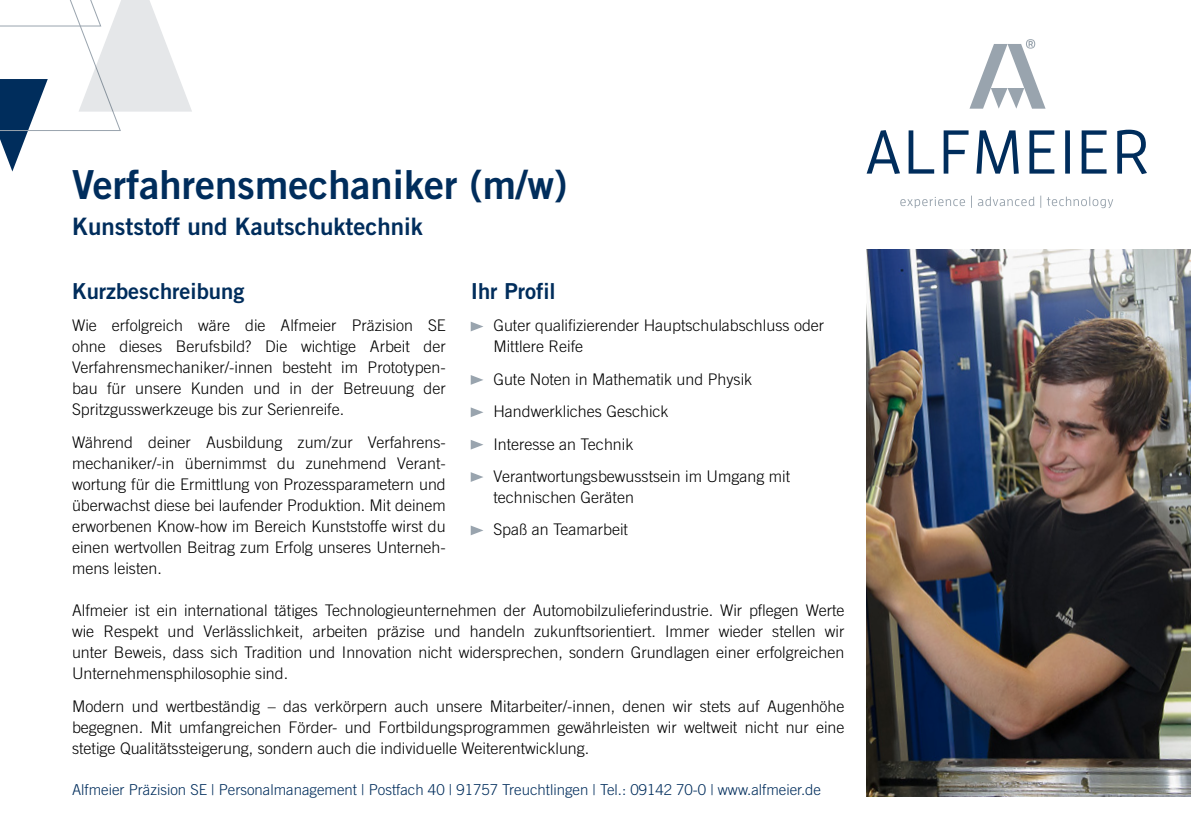
<style>
.page{position:relative;width:1191px;height:840px;background:#fff}
.page>*{position:absolute;margin:0;border:0;box-sizing:border-box;transform-origin:0 0}
.t1{font:40px "Trade Gothic LT Pro Bd 2";color:#002d5c}
.t2{font:24px "Trade Gothic LT Pro Bd 2";color:#002d5c}
.t3{font:22px "Trade Gothic LT Pro Bd 2";color:#002d5c}
.t4{font:300 16px/21px "Trade Gothic LT Pro";color:#000;text-align:justify}
.t5{font:300 15px "Trade Gothic LT Pro";color:#002d5c}
</style>
<div class="page">
<svg style="left:0;top:0;width:192px;height:171px"></svg>
<svg style="left:866px;top:130px;width:281px;height:44px"></svg>
<svg style="left:900px;top:195px;width:213px;height:13px"></svg>
<svg style="left:969px;top:39px;width:76px;height:70px"></svg>
<img style="left:867px;top:249px;width:324px;height:546px">
<svg style="left:471px;top:322px;width:12px;height:9px"></svg>
<svg style="left:471px;top:375px;width:12px;height:9px"></svg>
<svg style="left:471px;top:407px;width:12px;height:10px"></svg>
<svg style="left:471px;top:440px;width:12px;height:9px"></svg>
<svg style="left:471px;top:472px;width:12px;height:9px"></svg>
<svg style="left:471px;top:525px;width:12px;height:10px"></svg>
<h1 class="t1" style="left:72px;top:160px;width:497px">Verfahrensmechaniker (m/w)</h1>
<h2 class="t2" style="left:72px;top:212px;width:352px">Kunststoff und Kautschuktechnik</h2>
<h3 class="t3" style="left:72px;top:277px;width:174px">Kurzbeschreibung</h3>
<p class="t4" style="left:72px;top:315px;width:375px">Wie erfolgreich wäre die Alfmeier Präzision SE ohne dieses Berufsbild? Die wichtige Arbeit der Verfahrensmechaniker/-innen besteht im Prototypen&shy;bau für unsere Kunden und in der Betreuung der Spritzgusswerkzeuge bis zur Serienreife.</p>
<p class="t4" style="left:72px;top:431px;width:375px">Während deiner Ausbildung zum/zur Verfahrens&shy;mechaniker/-in übernimmst du zunehmend Verant&shy;wortung für die Ermittlung von Prozessparametern und überwachst diese bei laufender Produktion. Mit deinem erworbenen Know-how im Bereich Kunststoffe wirst du einen wertvollen Beitrag zum Erfolg unseres Unterneh&shy;mens leisten.</p>
<h3 class="t3" style="left:471px;top:277px;width:86px">Ihr Profil</h3>
<p class="t4" style="left:493px;top:315px;width:332px">Guter qualifizierender Hauptschulabschluss oder<br>Mittlere Reife</p>
<p class="t4" style="left:493px;top:362px;width:298px;line-height:32.4px;text-align:left">Gute Noten in Mathematik und Physik<br>Handwerkliches Geschick<br>Interesse an Technik<br>Verantwortungsbewusstsein im Umgang mit</p>
<p class="t4" style="left:493px;top:480px;width:142px;line-height:32.4px">technischen Geräten<br>Spaß an Teamarbeit</p>
<p class="t4" style="left:72px;top:599px;width:774px">Alfmeier ist ein international tätiges Technologieunternehmen der Automobilzulieferindustrie. Wir pflegen Werte wie Respekt und Verlässlichkeit, arbeiten präzise und handeln zukunftsorientiert. Immer wieder stellen wir unter Beweis, dass sich Tradition und Innovation nicht widersprechen, sondern Grundlagen einer erfolgreichen Unternehmensphilosophie sind.</p>
<p class="t4" style="left:72px;top:694px;width:774px">Modern und wertbeständig – das verkörpern auch unsere Mitarbeiter/-innen, denen wir stets auf Augenhöhe begegnen. Mit umfangreichen Förder- und Fortbildungsprogrammen gewährleisten wir weltweit nicht nur eine stetige Qualitätssteigerung, sondern auch die individuelle Weiterentwicklung.</p>
<p class="t5" style="left:72px;top:780px;width:750px">Alfmeier Präzision SE | Personalmanagement | Postfach 40 | 91757 Treuchtlingen | Tel.: 09142 70-0 | www.alfmeier.de</p>
</div>
